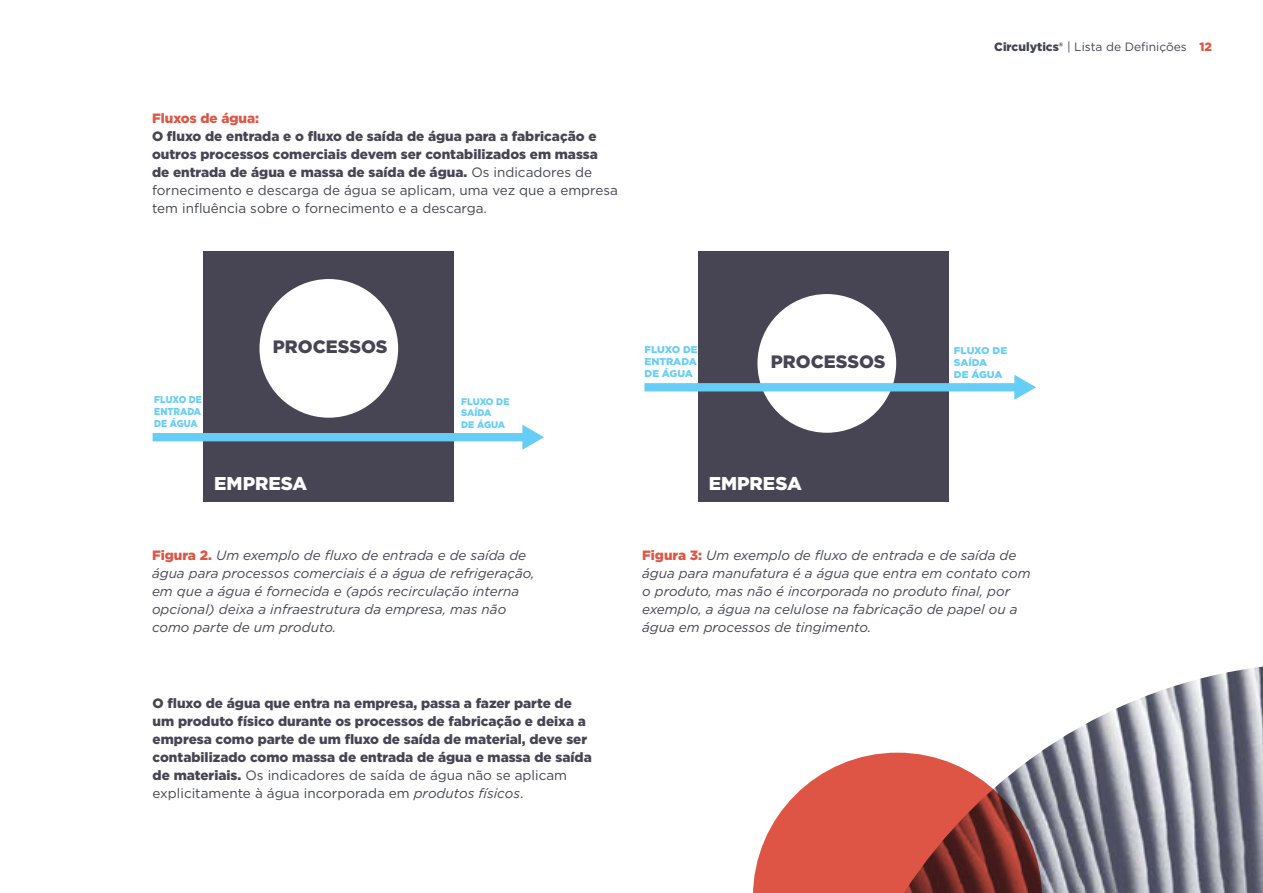
<style>
.page{position:relative;width:1263px;height:893px;background:#fff}
.page>*{position:absolute;margin:0;border:0;box-sizing:border-box;transform-origin:0 0}
.t1{font:900 18.6px "Gotham";color:#fff}
.t2{font:900 18px "Gotham";color:#474554}
.t3{font:900 13.5px/18px "Gotham";color:#474554}
.t4{font:italic 13.5px/18px "Gotham";color:#434553}
.t5{font:900 13.5px "Gotham";color:#de5545}
.t6{font:12px "Gotham";color:#434553}
.t7{font:900 10.05px/12px "Gotham";color:#66cef6;text-align:justify;scale:.91 1}
.t8{font:900 9.9px/11.9px "Gotham";letter-spacing:-.005em;color:#66cef6;text-align:justify;scale:1.04 1}
.t9{font:900 9.6px/11.4px "Gotham";letter-spacing:-.01em;color:#66cef6}
.s1{font-weight:400;color:#434553}
.s2{font-weight:900}
.s3{font-weight:900;color:#de5545}
.s4{font-weight:900;font-style:normal;color:#de5545}
.s5{font-weight:400;font-style:italic;color:#434553}
</style>
<div class="page">
<div style="left:698px;top:251px;width:250px;height:250px;background:#474554"></div>
<svg style="left:1014px;top:375px;width:22px;height:25px"></svg>
<div style="left:756px;top:293px;width:141px;height:141px;background:#fff;border-radius:50%"></div>
<div style="left:755px;top:291px;width:144px;height:145px;border:3px solid #474554;border-radius:50%"></div>
<div style="left:644px;top:383px;width:377px;height:8px;background:#66cef6"></div>
<div style="left:204px;top:251px;width:250px;height:250px;background:#474554"></div>
<div style="left:258px;top:278px;width:142px;height:141px;background:#fff;border-radius:50%"></div>
<div style="left:257px;top:276px;width:144px;height:144px;border:3px solid #474554;border-radius:50%"></div>
<svg style="left:522px;top:425px;width:22px;height:25px"></svg>
<div style="left:153px;top:433px;width:377px;height:8px;background:#66cef6"></div>
<img style="left:904px;top:667px;width:359px;height:226px">
<svg style="left:753px;top:753px;width:289px;height:140px"></svg>
<p class="t5" style="left:152px;top:109px;width:109px">Fluxos de água:</p>
<p class="t3" style="left:152px;top:128px;width:467px">O fluxo de entrada e o fluxo de saída de água para a fabricação e outros processos comerciais devem ser contabilizados em massa de entrada de água e massa de saída de água. <span class="s1">Os indicadores de fornecimento e descarga de água se aplicam, uma vez que a empresa tem influência sobre o fornecimento e a descarga.</span></p>
<p class="t6" style="left:994px;top:39px;width:219px"><span class="s2">Circulytics®</span> | Lista de Definições <span class="s3">12</span></p>
<h2 class="t2" style="left:273px;top:334px;width:116px">PROCESSOS</h2>
<p class="t7" style="left:154px;top:393px;width:54px">FLUXO DE ENTRADA DE ÁGUA</p>
<p class="t9" style="left:461px;top:395px;width:50px">FLUXO DE<br>SAÍDA<br>DE ÁGUA</p>
<h1 class="t1" style="left:214px;top:470px;width:95px">EMPRESA</h1>
<p class="t8" style="left:644px;top:343px;width:53px">FLUXO DE ENTRADA DE ÁGUA</p>
<p class="t8" style="left:954px;top:344px;width:53px;text-align:left">FLUXO DE<br>SAÍDA<br>DE ÁGUA</p>
<h2 class="t2" style="left:771px;top:349px;width:116px">PROCESSOS</h2>
<h1 class="t1" style="left:709px;top:470px;width:95px">EMPRESA</h1>
<p class="t4" style="left:152px;top:546px;width:384px"><span class="s4">Figura 2.</span> Um exemplo de fluxo de entrada e de saída de água para processos comerciais é a água de refrigeração, em que a água é fornecida e (após recirculação interna opcional) deixa a infraestrutura da empresa, mas não como parte de um produto.</p>
<p class="t4" style="left:642px;top:546px;width:390px"><span class="s4">Figura 3:</span> Um exemplo de fluxo de entrada e de saída de água para manufatura é a água que entra em contato com o produto, mas não é incorporada no produto final, por exemplo, a água na celulose na fabricação de papel ou a água em processos de tingimento.</p>
<p class="t3" style="left:153px;top:694px;width:441px">O fluxo de água que entra na empresa, passa a fazer parte de um produto físico durante os processos de fabricação e deixa a empresa como parte de um fluxo de saída de material, deve ser contabilizado como massa de entrada de água e massa de saída de materiais. <span class="s1">Os indicadores de saída de água não se aplicam explicitamente à água incorporada em</span> <span class="s5">produtos físicos</span><span class="s1">.</span></p>
</div>
